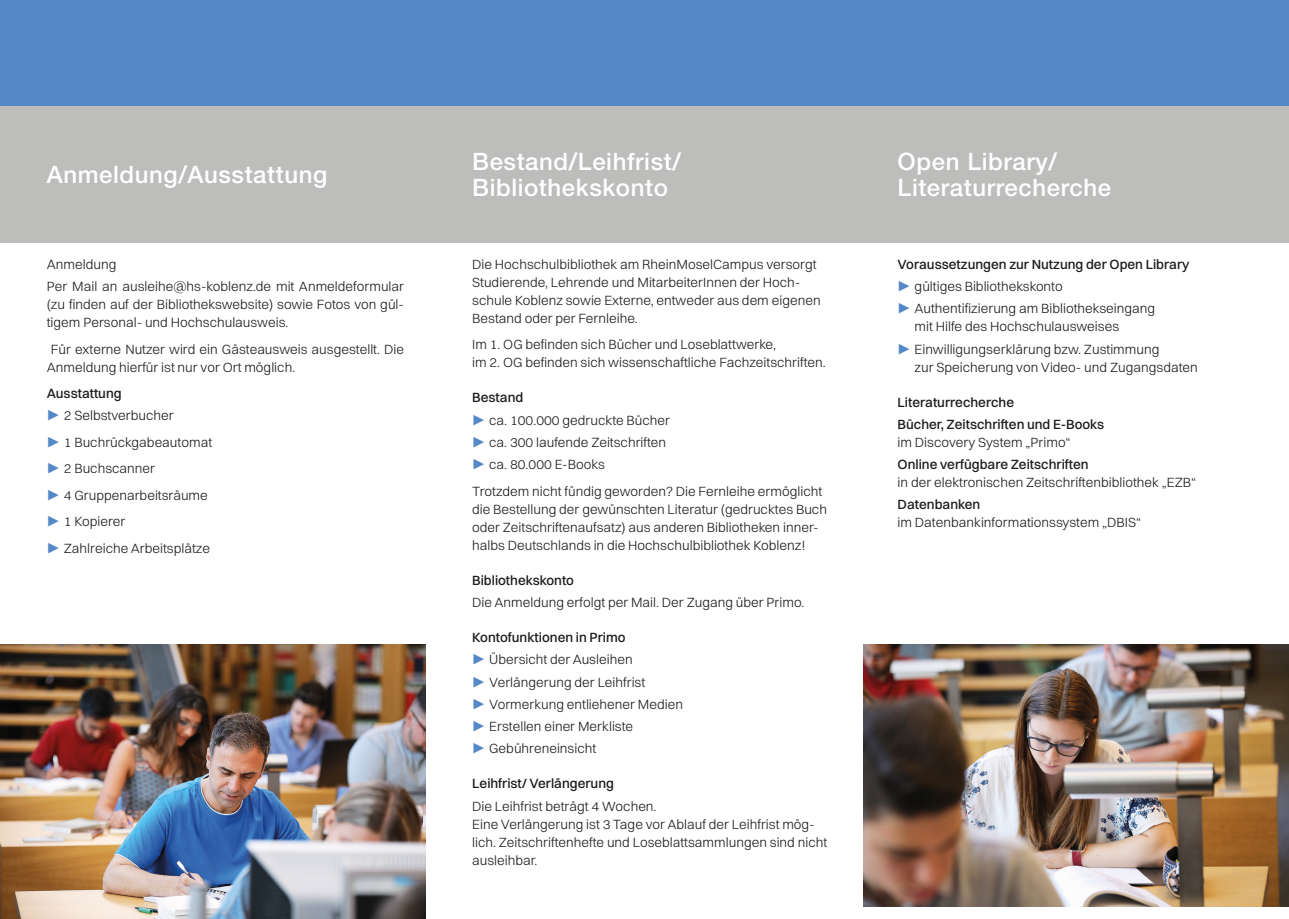
<style>
.page{position:relative;width:1289px;height:919px;background:#fff}
.page>*{position:absolute;margin:0;border:0;box-sizing:border-box;transform-origin:0 0}
.t1{font:500 24px/25.5px "Helvetica Neue LT Std";letter-spacing:.025em;color:#fff}
.t2{font:300 13.5px/18px "Switzer";color:#1d1d1b}
.t3{font:500 13.5px/18px "Switzer";color:#1d1d1b}
.s1{font-family:"European Pi Four";font-weight:400;color:#5488c6}
.s2{font-weight:300}
.s3{font-weight:500}
</style>
<div class="page">
<div style="left:0;top:0;width:1288px;height:108px;background:#5488c6"></div>
<div style="left:0;top:106px;width:1288px;height:136px;background:#bdbdbc"></div>
<img style="left:863px;top:644px;width:425px;height:262px">
<img style="left:0;top:644px;width:425px;height:274px">
<p class="t1" style="left:47px;top:161px;width:282px">Anmeldung/Ausstattung</p>
<p class="t2" style="left:47px;top:255px;width:71px">Anmeldung</p>
<p class="t2" style="left:47px;top:277px;width:359px;text-align:justify">Per Mail an ausleihe@hs-koblenz.de mit Anmeldeformular (zu finden auf der Bibliothekswebsite) sowie Fotos von gül&shy;tigem Personal- und Hochschulausweis.</p>
<p class="t2" style="left:47px;top:339px;width:359px;text-indent:4px">Für externe Nutzer wird ein Gästeausweis ausgestellt. Die<br>Anmeldung hierfür ist nur vor Ort möglich.</p>
<p class="t3" style="left:47px;top:384px;width:76px">Ausstattung</p>
<p class="t2" style="left:47px;top:406px;width:128px"><span class="s1">P</span> 2 Selbstverbucher</p>
<p class="t2" style="left:47px;top:433px;width:167px"><span class="s1">P</span> 1 Buchrückgabeautomat</p>
<p class="t2" style="left:47px;top:459px;width:110px"><span class="s1">P</span> 2 Buchscanner</p>
<p class="t2" style="left:47px;top:486px;width:163px"><span class="s1">P</span> 4 Gruppenarbeitsräume</p>
<p class="t2" style="left:47px;top:512px;width:80px"><span class="s1">P</span> 1 Kopierer</p>
<p class="t2" style="left:47px;top:539px;width:165px"><span class="s1">P</span> Zahlreiche Arbeitsplätze</p>
<p class="t1" style="left:472px;top:149px;width:210px">Bestand/Leihfrist/<br>Bibliothekskonto</p>
<p class="t2" style="left:472px;top:255px;width:350px">Die Hochschulbibliothek am RheinMoselCampus versorgt Studierende, Lehrende und MitarbeiterInnen der Hoch&shy;schule Koblenz sowie Externe, entweder aus dem eigenen Bestand oder per Fernleihe.</p>
<p class="t2" style="left:472px;top:335px;width:355px">Im 1. OG befinden sich Bücher und Loseblattwerke,<br>im 2. OG befinden sich wissenschaftliche Fachzeitschriften.</p>
<p class="t3" style="left:472px;top:388px;width:53px">Bestand</p>
<p class="t2" style="left:472px;top:410px;width:199px"><span class="s1">P</span> ca. 100.000 gedruckte Bücher</p>
<p class="t2" style="left:472px;top:433px;width:196px"><span class="s1">P</span> ca. 300 laufende Zeitschriften</p>
<p class="t2" style="left:472px;top:455px;width:134px"><span class="s1">P</span> ca. 80.000 E-Books</p>
<p class="t2" style="left:472px;top:481px;width:356px">Trotzdem nicht fündig geworden? Die Fernleihe ermöglicht die Bestellung der gewünschten Literatur (gedrucktes Buch oder Zeitschriftenaufsatz) aus anderen Bibliotheken inner&shy;halbs Deutschlands in die Hochschulbibliothek Koblenz!</p>
<p class="t3" style="left:472px;top:570px;width:103px">Bibliothekskonto</p>
<p class="t2" style="left:472px;top:593px;width:334px">Die Anmeldung erfolgt per Mail. Der Zugang über Primo.</p>
<p class="t3" style="left:472px;top:628px;width:155px">Kontofunktionen in Primo</p>
<p class="t2" style="left:472px;top:650px;width:162px"><span class="s1">P</span> Übersicht der Ausleihen</p>
<p class="t2" style="left:472px;top:672px;width:175px"><span class="s1">P</span> Verlängerung der Leihfrist</p>
<p class="t2" style="left:472px;top:695px;width:212px"><span class="s1">P</span> Vormerkung entliehener Medien</p>
<p class="t2" style="left:472px;top:717px;width:163px"><span class="s1">P</span> Erstellen einer Merkliste</p>
<p class="t2" style="left:472px;top:739px;width:126px"><span class="s1">P</span> Gebühreneinsicht</p>
<p class="t3" style="left:472px;top:774px;width:143px">Leihfrist/ Verlängerung</p>
<p class="t2" style="left:472px;top:796px;width:356px">Die Leihfrist beträgt 4 Wochen.<br>Eine Verlängerung ist 3 Tage vor Ablauf der Leihfrist mög&shy;lich. Zeitschriftenhefte und Loseblattsammlungen sind nicht ausleihbar.</p>
<p class="t1" style="left:897px;top:149px;width:215px">Open Library/<br>Literaturrecherche</p>
<p class="t3" style="left:897px;top:255px;width:293px">Voraussetzungen zur Nutzung der Open Library</p>
<p class="t2" style="left:897px;top:277px;width:167px"><span class="s1">P</span> gültiges Bibliothekskonto</p>
<p class="t2" style="left:914px;top:299px;width:242px;text-indent:-17px"><span class="s1">P</span> Authentifizierung am Bibliothekseingang mit Hilfe des Hochschulausweises</p>
<p class="t2" style="left:914px;top:339px;width:285px;text-indent:-17px"><span class="s1">P</span> Einwilligungserklärung bzw. Zustimmung<br>zur Speicherung von Video- und Zugangsdaten</p>
<p class="t3" style="left:897px;top:392px;width:118px">Literaturrecherche</p>
<p class="t3" style="left:897px;top:415px;width:208px">Bücher, Zeitschriften und E-Books <span class="s2">im Discovery System „Primo“</span></p>
<p class="t2" style="left:897px;top:455px;width:300px"><span class="s3">Online verfügbare Zeitschriften<br></span>in der elektronischen Zeitschriftenbibliothek „EZB“</p>
<p class="t2" style="left:897px;top:495px;width:245px"><span class="s3">Datenbanken<br></span>im Datenbankinformationssystem „DBIS“</p>
</div>
